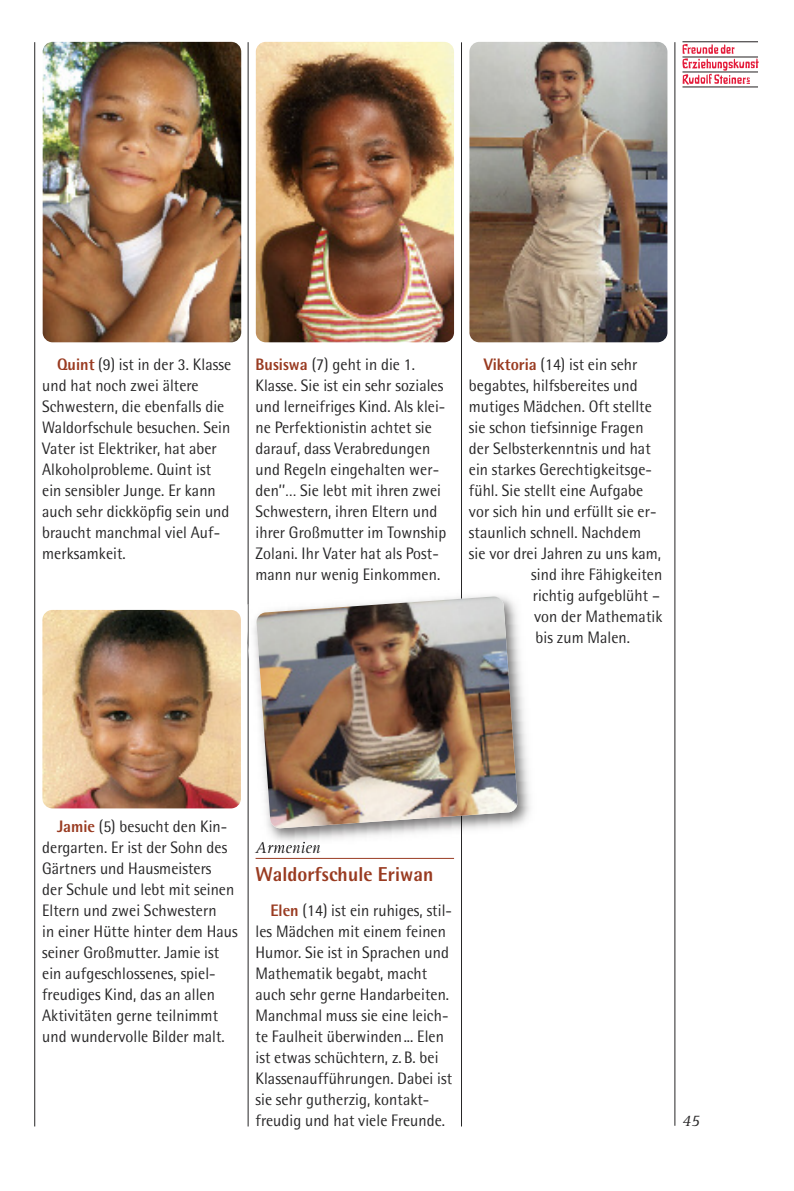
<style>
.page{position:relative;width:794px;height:1191px;background:#fff}
.page>*{position:absolute;margin:0;border:0;box-sizing:border-box;transform-origin:0 0}
.t1{font:800 20.12px "Agfa Rotis Semisans";letter-spacing:.005em;color:#993b21;scale:.95 1}
.t2{font:16.62px/21px "Agfa Rotis Semisans";letter-spacing:.005em;color:#272627;scale:.95 1}
.t3{font:italic 16.62px "Agfa Rotis Serif";letter-spacing:.005em;color:#272627;scale:.95 1}
.s1{font-weight:800;color:#993b21}
</style>
<div class="page">
<hr style="left:255px;top:858px;width:199px;height:1px;background:#993b21">
<svg style="left:682px;top:44px;width:77px;height:40px"></svg>
<hr style="left:682px;top:42px;width:76px;height:1px;background:#231f20">
<hr style="left:682px;top:57px;width:76px;height:1px;background:#231f20">
<hr style="left:682px;top:72px;width:76px;height:1px;background:#231f20">
<hr style="left:682px;top:87px;width:76px;height:1px;background:#231f20">
<hr style="left:34px;top:42px;width:1px;height:1084px;background:#272627">
<hr style="left:248px;top:42px;width:1px;height:1084px;background:#272627">
<hr style="left:461px;top:42px;width:1px;height:1084px;background:#272627">
<hr style="left:674px;top:42px;width:1px;height:1083px;background:#272627">
<img style="left:42px;top:610px;width:199px;height:198px;border-radius:10px">
<img style="left:462px;top:595px;width:68px;height:235px">
<img style="left:248px;top:589px;width:213px;height:261px">
<img style="left:247px;top:604px;width:1px;height:39px">
<img style="left:262px;top:841px;width:58px;height:9px">
<img style="left:248px;top:604px;width:1px;height:46px">
<img style="left:256px;top:596px;width:262px;height:232px">
<img style="left:43px;top:42px;width:198px;height:300px;border-radius:10px">
<img style="left:256px;top:42px;width:198px;height:300px;border-radius:10px">
<img style="left:469px;top:42px;width:198px;height:300px;border-radius:10px">
<p class="t2" style="left:42px;top:355px;width:200px;text-indent:15px"><span class="s1">Quint</span> (9) ist in der 3. Klasse und hat noch zwei ältere<br>Schwestern, die ebenfalls die<br>Waldorfschule besuchen. Sein<br>Vater ist Elektriker, hat aber<br>Alkoholprobleme. Quint ist ein sensibler Junge. Er kann auch sehr dickköpfig sein und braucht manchmal viel Auf&shy;merksamkeit.</p>
<p class="t2" style="left:255px;top:355px;width:202px"><span class="s1">Busiswa</span> (7) geht in die 1.<br>Klasse. Sie ist ein sehr soziales und lerneifriges Kind. Als klei&shy;ne Perfektionistin achtet sie darauf, dass Verabredungen und Regeln eingehalten wer&shy;den’’… Sie lebt mit ihren zwei<br>Schwestern, ihren Eltern und ihrer Großmutter im Township<br>Zolani. Ihr Vater hat als Post&shy;mann nur wenig Einkommen.</p>
<p class="t2" style="left:484px;top:355px;width:163px"><span class="s1">Viktoria</span> (14) ist ein sehr</p>
<p class="t2" style="left:469px;top:376px;width:179px">begabtes, hilfsbereites und</p>
<p class="t2" style="left:469px;top:397px;width:194px">mutiges Mädchen. Oft stellte</p>
<p class="t2" style="left:469px;top:418px;width:185px">sie schon tiefsinnige Fragen</p>
<p class="t2" style="left:469px;top:439px;width:193px">der Selbsterkenntnis und hat</p>
<p class="t2" style="left:469px;top:460px;width:194px">ein starkes Gerechtigkeitsge-</p>
<p class="t2" style="left:469px;top:481px;width:185px">fühl. Sie stellt eine Aufgabe</p>
<p class="t2" style="left:469px;top:502px;width:199px">vor sich hin und erfüllt sie er-</p>
<p class="t2" style="left:469px;top:523px;width:183px">staunlich schnell. Nachdem</p>
<p class="t2" style="left:469px;top:544px;width:204px">sie vor drei Jahren zu uns kam,</p>
<p class="t2" style="left:531px;top:565px;width:139px">sind ihre Fähigkeiten</p>
<p class="t2" style="left:533px;top:586px;width:135px">richtig aufgeblüht –</p>
<p class="t2" style="left:534px;top:607px;width:136px">von der Mathematik</p>
<p class="t2" style="left:535px;top:628px;width:101px">bis zum Malen.</p>
<p class="t2" style="left:42px;top:817px;width:207px;text-indent:15px"><span class="s1">Jamie</span> (5) besucht den Kin&shy;dergarten. Er ist der Sohn des<br>Gärtners und Hausmeisters<br>der Schule und lebt mit seinen<br>Eltern und zwei Schwestern<br>in einer Hütte hinter dem Haus seiner Großmutter. Jamie ist ein aufgeschlossenes, spiel&shy;freudiges Kind, das an allen<br>Aktivitäten gerne teilnimmt und wundervolle Bilder malt.</p>
<p class="t3" style="left:255px;top:841px;width:70px">Armenien</p>
<p class="t1" style="left:255px;top:867px;width:189px">Waldorfschule Eriwan</p>
<p class="t2" style="left:255px;top:901px;width:208px;text-indent:15px"><span class="s1">Elen</span> (14) ist ein ruhiges, stil&shy;les Mädchen mit einem feinen<br>Humor. Sie ist in Sprachen und<br>Mathematik begabt, macht auch sehr gerne Handarbeiten.<br>Manchmal muss sie eine leich&shy;te Faulheit überwinden... Elen ist etwas schüchtern, z. B. bei<br>Klassenaufführungen. Dabei ist sie sehr gutherzig, kontakt&shy;freudig und hat viele Freunde.</p>
<p class="t3" style="left:682px;top:1115px;width:20px">45</p>
</div>
